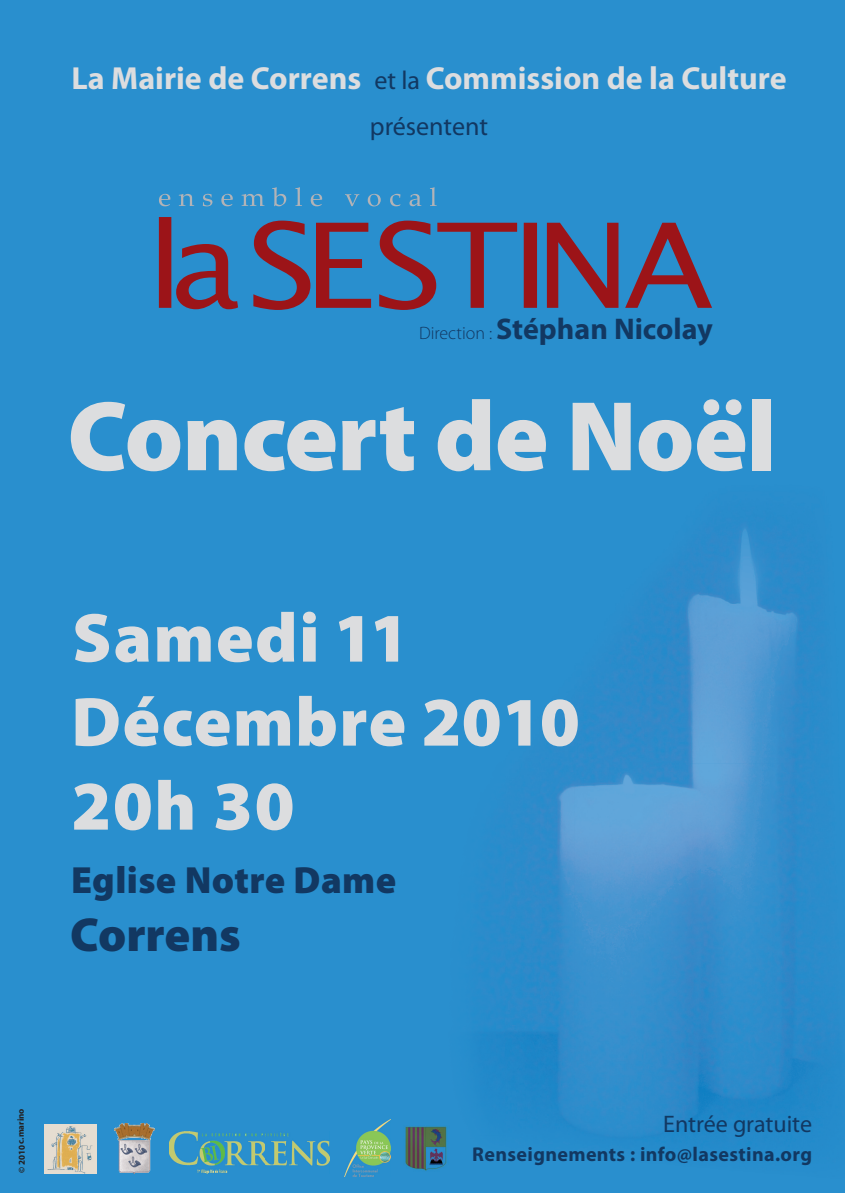
<style>
.page{position:relative;width:845px;height:1193px;background:#fff}
.page>*{position:absolute;margin:0;border:0;box-sizing:border-box;transform-origin:0 0}
.t1{font:900 100px "Myriad Pro";letter-spacing:-.01em;color:#dcdddf}
.t2{font:900 70px/84px "Myriad Pro";letter-spacing:.02em;color:#dcdddf}
.t3{font:900 48px "Myriad Pro";color:#123862}
.t4{font:900 38px "Myriad Pro";letter-spacing:.01em;color:#123862}
.t5{font:700 32px "Myriad Pro";color:#dcdddf}
.t6{font:700 30px "Myriad Pro";color:#123862}
.t7{font:26px "Myriad Pro";color:#123862}
.t8{font:24px "Myriad Pro";color:#123862}
.t9{font:700 20px "Myriad Pro";letter-spacing:.02em;color:#123862}
.t10{font:700 9px "Myriad Pro";color:#231f20}
.s1{font-weight:400;font-size:26px;color:#123862}
.s2{font-weight:300;font-size:18px}
</style>
<div class="page">
<div style="left:0;top:0;width:844px;height:1193px;background:#298fce"></div>
<img style="left:644px;top:527px;width:177px;height:615px">
<img style="left:609px;top:637px;width:35px;height:471px">
<img style="left:574px;top:686px;width:35px;height:427px">
<img style="left:539px;top:742px;width:35px;height:378px">
<img style="left:505px;top:804px;width:34px;height:309px">
<img style="left:344px;top:1120px;width:46px;height:56px">
<img style="left:114px;top:1123px;width:41px;height:50px">
<img style="left:405px;top:1126px;width:42px;height:45px">
<img style="left:169px;top:1132px;width:161px;height:42px">
<img style="left:44px;top:1124px;width:53px;height:49px">
<svg style="left:159px;top:217px;width:553px;height:93px"></svg>
<svg style="left:159px;top:187px;width:277px;height:19px"></svg>
<p class="t5" style="left:71px;top:60px;width:716px">La Mairie de Correns <span class="s1">et la</span> Commission de la Culture</p>
<p class="t7" style="left:370px;top:112px;width:120px">présentent</p>
<p class="t6" style="left:419px;top:312px;width:295px"><span class="s2">Direction :</span> Stéphan Nicolay</p>
<h1 class="t1" style="left:67px;top:380px;width:710px">Concert de Noël</h1>
<h2 class="t2" style="left:71px;top:597px;width:510px">Samedi 11<br>Décembre 2010<br>20h 30</h2>
<p class="t4" style="left:71px;top:858px;width:326px">Eglise Notre Dame</p>
<h3 class="t3" style="left:70px;top:907px;width:172px">Correns</h3>
<p class="t10" style="left:16px;top:1173px;width:66px;rotate:-90deg">© 2010 c.marino</p>
<p class="t8" style="left:663px;top:1110px;width:150px">Entrée gratuite</p>
<p class="t9" style="left:472px;top:1143px;width:341px">Renseignements : info@lasestina.org</p>
</div>
